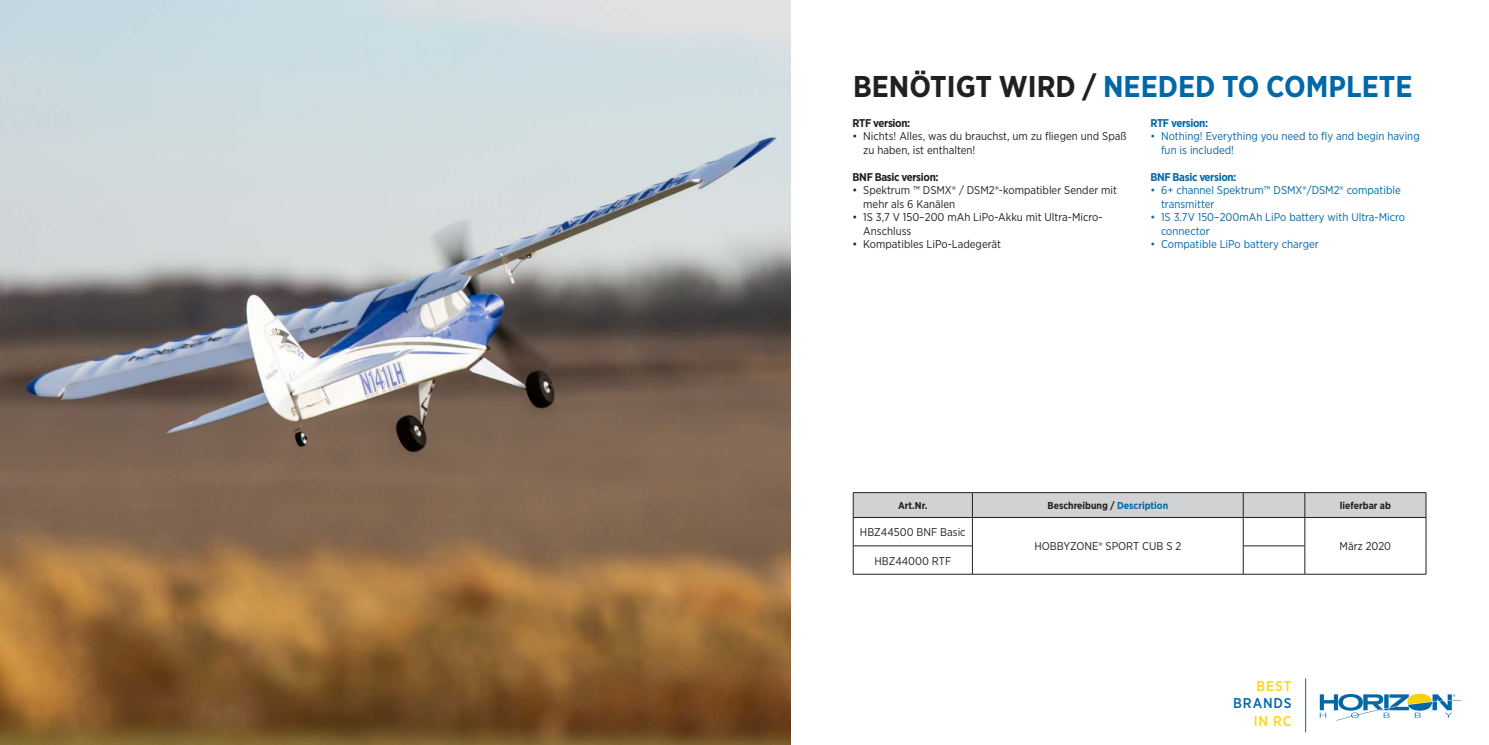
<style>
.page{position:relative;width:1489px;height:745px;background:#fff}
.page>*{position:absolute;margin:0;border:0;box-sizing:border-box;transform-origin:0 0}
.t1{font:700 30px "Gotham Narrow";color:#0068a6}
.t2{font:500 14.12px/17.8px "Gotham Narrow";letter-spacing:.06em;color:#fed41d;text-align:right}
.t3{font:11.25px/13.5px "Gotham Narrow";color:#231f20}
.t4{font:11.25px/13.5px "Gotham Narrow";color:#0068a6}
.t5{font:700 11.25px "Gotham Narrow";letter-spacing:-.03em;color:#231f20}
.t6{font:700 11.25px "Gotham Narrow";letter-spacing:-.03em;color:#0068a6}
.t7{font:700 10px "Gotham Narrow";color:#231f20}
.s1{color:#231f20}
.s2{color:#0068a6}
</style>
<div class="page">
<hr style="left:1305px;top:678px;width:1px;height:54px;background:#0068a6">
<svg style="left:1319px;top:693px;width:141px;height:27px"></svg>
<img style="left:0;top:0;width:790px;height:744px">
<svg style="left:853px;top:492px;width:573px;height:81px"></svg>
<hr style="left:853px;top:573px;width:119px;height:1px;background:#231f20">
<hr style="left:972px;top:573px;width:271px;height:1px;background:#231f20">
<hr style="left:1243px;top:573px;width:61px;height:1px;background:#231f20">
<hr style="left:1304px;top:573px;width:121px;height:1px;background:#231f20">
<p class="t1" style="left:853px;top:67px;width:561px"><span class="s1">BENÖTIGT WIRD /</span> NEEDED TO COMPLETE</p>
<p class="t5" style="left:852px;top:115px;width:59px">RTF version:</p>
<p class="t3" style="left:863px;top:129px;width:265px;text-indent:-11px">• Nichts! Alles, was du brauchst, um zu fliegen und Spaß zu haben, ist enthalten!</p>
<p class="t5" style="left:852px;top:169px;width:87px">BNF Basic version:</p>
<p class="t3" style="left:863px;top:183px;width:255px;text-indent:-11px">• Spektrum ™ DSMX® / DSM2®-kompatibler Sender mit mehr als 6 Kanälen</p>
<p class="t3" style="left:863px;top:210px;width:241px;text-indent:-11px">• 1S 3,7 V 150–200 mAh LiPo-Akku mit Ultra-Micro-<br>Anschluss</p>
<p class="t3" style="left:852px;top:237px;width:150px">• Kompatibles LiPo-Ladegerät</p>
<p class="t6" style="left:1150px;top:115px;width:59px">RTF version:</p>
<p class="t4" style="left:1160px;top:129px;width:260px;text-indent:-11px">• Nothing! Everything you need to fly and begin having fun is included!</p>
<p class="t6" style="left:1150px;top:169px;width:87px">BNF Basic version:</p>
<p class="t4" style="left:1160px;top:183px;width:241px;text-indent:-11px">• 6+ channel Spektrum™ DSMX®/DSM2® compatible transmitter</p>
<p class="t4" style="left:1160px;top:210px;width:246px;text-indent:-11px">• 1S 3.7V 150–200mAh LiPo battery with Ultra-Micro connector</p>
<p class="t4" style="left:1150px;top:237px;width:170px">• Compatible LiPo battery charger</p>
<p class="t7" style="left:898px;top:499px;width:31px">Art.Nr.</p>
<p class="t7" style="left:1047px;top:499px;width:122px">Beschreibung / <span class="s2">Description</span></p>
<p class="t7" style="left:1339px;top:499px;width:52px">lieferbar ab</p>
<p class="t3" style="left:860px;top:525px;width:107px">HBZ44500 BNF Basic</p>
<p class="t3" style="left:1034px;top:539px;width:148px">HOBBYZONE® SPORT CUB S 2</p>
<p class="t3" style="left:1339px;top:539px;width:53px">März 2020</p>
<p class="t3" style="left:874px;top:553px;width:78px">HBZ44000 RTF</p>
<p class="t2" style="left:1233px;top:676px;width:60px">BEST<br><span class="s2">BRANDS<br></span>IN RC</p>
</div>
